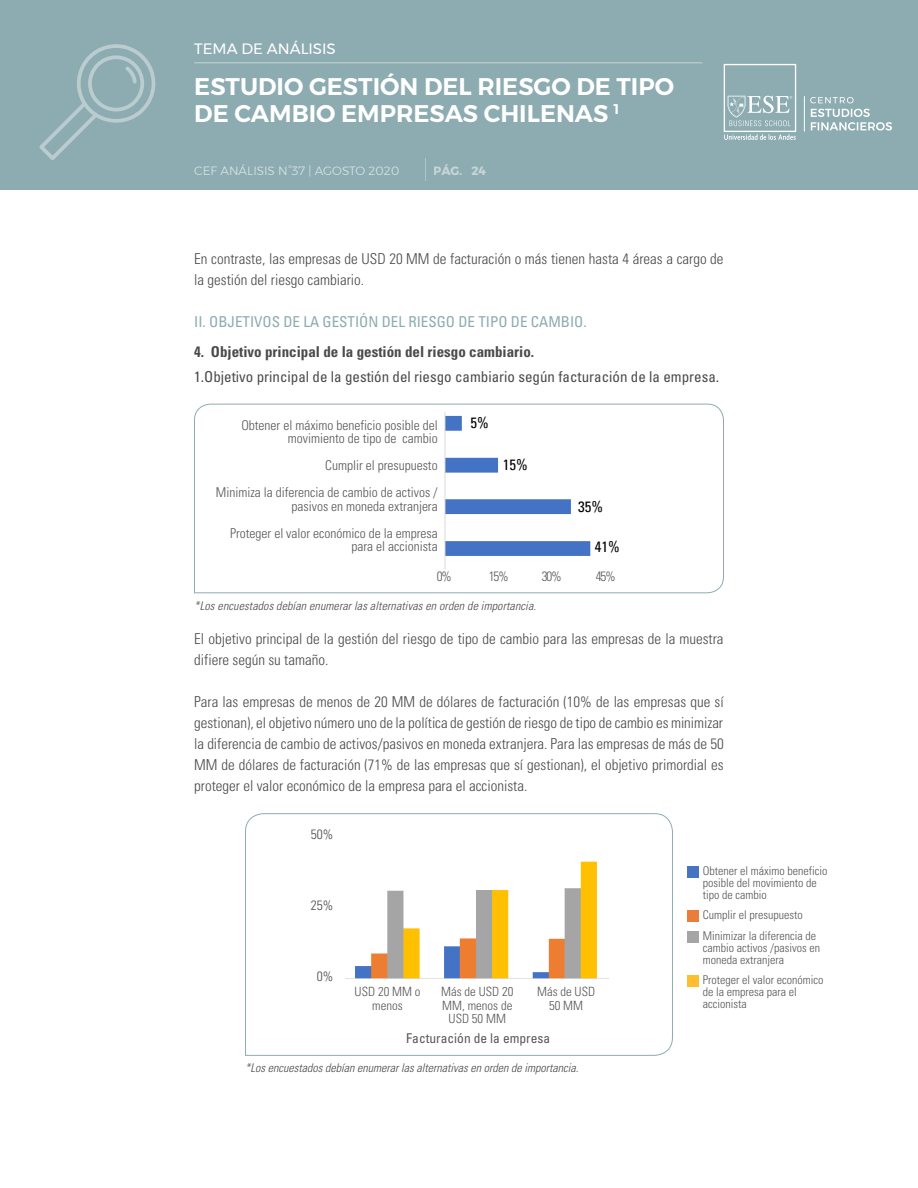
<style>
.page{position:relative;width:918px;height:1188px;background:#fff}
.page>*{position:absolute;margin:0;border:0;box-sizing:border-box;transform-origin:0 0}
.t1{font:600 24px/27px "Montserrat";color:#fff}
.t2{font:300 condensed 15px/21px "Univers LT Std";color:#4a4a49}
.t3{font:condensed 15px "Univers LT Std";color:#4a4a49}
.t4{font:700 condensed 15px "Univers LT Std";color:#4a4a49}
.t5{font:condensed 15px "Univers LT Std";color:#8dacb1}
.t6{font:15px "Montserrat";color:#fff}
.t7{font:condensed 15px "Univers LT Std";color:#000}
.t8{font:300 condensed 13.5px/27px "Univers LT Std";color:#575756;text-align:right}
.t9{font:condensed 13.5px "Univers LT Std";color:#575756}
.t10{font:300 condensed 13.5px "Univers LT Std";color:#4d4d4d}
.t11{font:300 condensed 12.75px/13.5px "Univers LT Std";color:#575756;text-align:center}
.t12{font:300 condensed 12px/12px "Univers LT Std";color:#575756}
.t13{font:italic 300 condensed 12px "Univers LT Std";letter-spacing:.005em;color:#4a4a49}
.t14{font:300 12px "Montserrat";color:#fff}
.t15{font:700 12px "Montserrat";color:#fff}
</style>
<div class="page">
<div style="left:0;top:0;width:918px;height:189px;background:#8dacb1"></div>
<svg style="left:39px;top:44px;width:117px;height:116px"></svg>
<svg style="left:194px;top:404px;width:530px;height:189px"></svg>
<img style="left:442px;top:412px;width:179px;height:158px">
<div style="left:688px;top:867px;width:11px;height:11px;background:#4674c1"></div>
<div style="left:688px;top:975px;width:11px;height:11px;background:#fdbf2d"></div>
<div style="left:688px;top:932px;width:11px;height:11px;background:#a5a5a5"></div>
<div style="left:688px;top:910px;width:11px;height:11px;background:#eb7d3c"></div>
<svg style="left:245px;top:813px;width:428px;height:243px"></svg>
<img style="left:345px;top:835px;width:265px;height:146px">
<div style="left:466px;top:412px;width:41px;height:23px;background:#fff"></div>
<div style="left:500px;top:455px;width:42px;height:23px;background:#fff"></div>
<div style="left:573px;top:495px;width:41px;height:23px;background:#fff"></div>
<div style="left:594px;top:534px;width:41px;height:22px;background:#fff"></div>
<svg style="left:425px;top:158px;width:1px;height:22px"></svg>
<hr style="left:804px;top:96px;width:1px;height:36px;background:#fff">
<svg style="left:810px;top:97px;width:44px;height:6px"></svg>
<svg style="left:811px;top:109px;width:81px;height:22px"></svg>
<div style="left:724px;top:64px;width:72px;height:68px;border:1px solid #fff"></div>
<svg style="left:728px;top:96px;width:64px;height:30px"></svg>
<svg style="left:724px;top:134px;width:72px;height:6px"></svg>
<hr style="left:194px;top:62px;width:508px;height:1px;background:#fff">
<p class="t6" style="left:194px;top:38px;width:143px">TEMA DE ANÁLISIS</p>
<h1 class="t1" style="left:194px;top:73px;width:481px">ESTUDIO GESTIÓN DEL RIESGO DE TIPO<br>DE CAMBIO EMPRESAS CHILENAS <sup>1</sup></h1>
<p class="t14" style="left:194px;top:162px;width:206px">CEF ANÁLISIS N°37 | AGOSTO 2020</p>
<p class="t15" style="left:434px;top:161px;width:54px">PÁG. 24</p>
<p class="t2" style="left:194px;top:249px;width:531px">En contraste, las empresas de USD 20 MM de facturación o más tienen hasta 4 áreas a cargo de la gestión del riesgo cambiario.</p>
<p class="t5" style="left:194px;top:312px;width:394px">II. OBJETIVOS DE LA GESTIÓN DEL RIESGO DE TIPO DE CAMBIO.</p>
<p class="t4" style="left:194px;top:342px;width:341px">4. Objetivo principal de la gestión del riesgo cambiario.</p>
<p class="t3" style="left:194px;top:367px;width:526px">1.Objetivo principal de la gestión del riesgo cambiario según facturación de la empresa.</p>
<p class="t7" style="left:470px;top:414px;width:20px">5%</p>
<p class="t8" style="left:241px;top:418px;width:198px;line-height:13.5px">Obtener el máximo beneficio posible del movimiento de tipo de cambio</p>
<p class="t8" style="left:216px;top:452px;width:223px">Cumplir el presupuesto<br>Minimiza la diferencia de cambio de activos /</p>
<p class="t8" style="left:230px;top:492px;width:209px">pasivos en moneda extranjera<br>Proteger el valor económico de la empresa</p>
<p class="t8" style="left:352px;top:533px;width:88px">para el accionista</p>
<p class="t8" style="left:437px;top:563px;width:16px">0%</p>
<p class="t8" style="left:489px;top:563px;width:21px">15%</p>
<p class="t8" style="left:542px;top:563px;width:21px">30%</p>
<p class="t8" style="left:596px;top:563px;width:21px">45%</p>
<p class="t7" style="left:503px;top:455px;width:26px">15%</p>
<p class="t7" style="left:578px;top:497px;width:26px">35%</p>
<p class="t7" style="left:595px;top:538px;width:26px">41%</p>
<p class="t13" style="left:194px;top:599px;width:343px">*Los encuestados debían enumerar las alternativas en orden de importancia.</p>
<p class="t2" style="left:194px;top:629px;width:531px">El objetivo principal de la gestión del riesgo de tipo de cambio para las empresas de la muestra difiere según su tamaño.</p>
<p class="t2" style="left:194px;top:692px;width:531px;text-align:justify">Para las empresas de menos de 20 MM de dólares de facturación (10% de las empresas que sí gestionan), el objetivo número uno de la política de gestión de riesgo de tipo de cambio es minimizar la diferencia de cambio de activos/pasivos en moneda extranjera. Para las empresas de más de 50<br>MM de dólares de facturación (71% de las empresas que sí gestionan), el objetivo primordial es proteger el valor económico de la empresa para el accionista.</p>
<p class="t10" style="left:311px;top:826px;width:24px">50%</p>
<p class="t10" style="left:311px;top:897px;width:24px">25%</p>
<p class="t10" style="left:317px;top:969px;width:18px">0%</p>
<p class="t11" style="left:355px;top:985px;width:67px">USD 20 MM o menos</p>
<p class="t11" style="left:441px;top:985px;width:74px">Más de USD 20<br>MM, menos de<br>USD 50 MM</p>
<p class="t11" style="left:537px;top:985px;width:60px">Más de USD<br>50 MM</p>
<p class="t9" style="left:406px;top:1030px;width:145px">Facturación de la empresa</p>
<p class="t13" style="left:245px;top:1061px;width:335px">*Los encuestados debían enumerar las alternativas en orden de importancia.</p>
<p class="t12" style="left:703px;top:865px;width:126px">Obtener el máximo beneficio posible del movimiento de tipo de cambio</p>
<p class="t12" style="left:703px;top:908px;width:101px">Cumplir el presupuesto</p>
<p class="t12" style="left:703px;top:930px;width:119px">Minimizar la diferencia de cambio activos /pasivos en moneda extranjera</p>
<p class="t12" style="left:703px;top:974px;width:122px">Proteger el valor económico de la empresa para el accionista</p>
</div>
